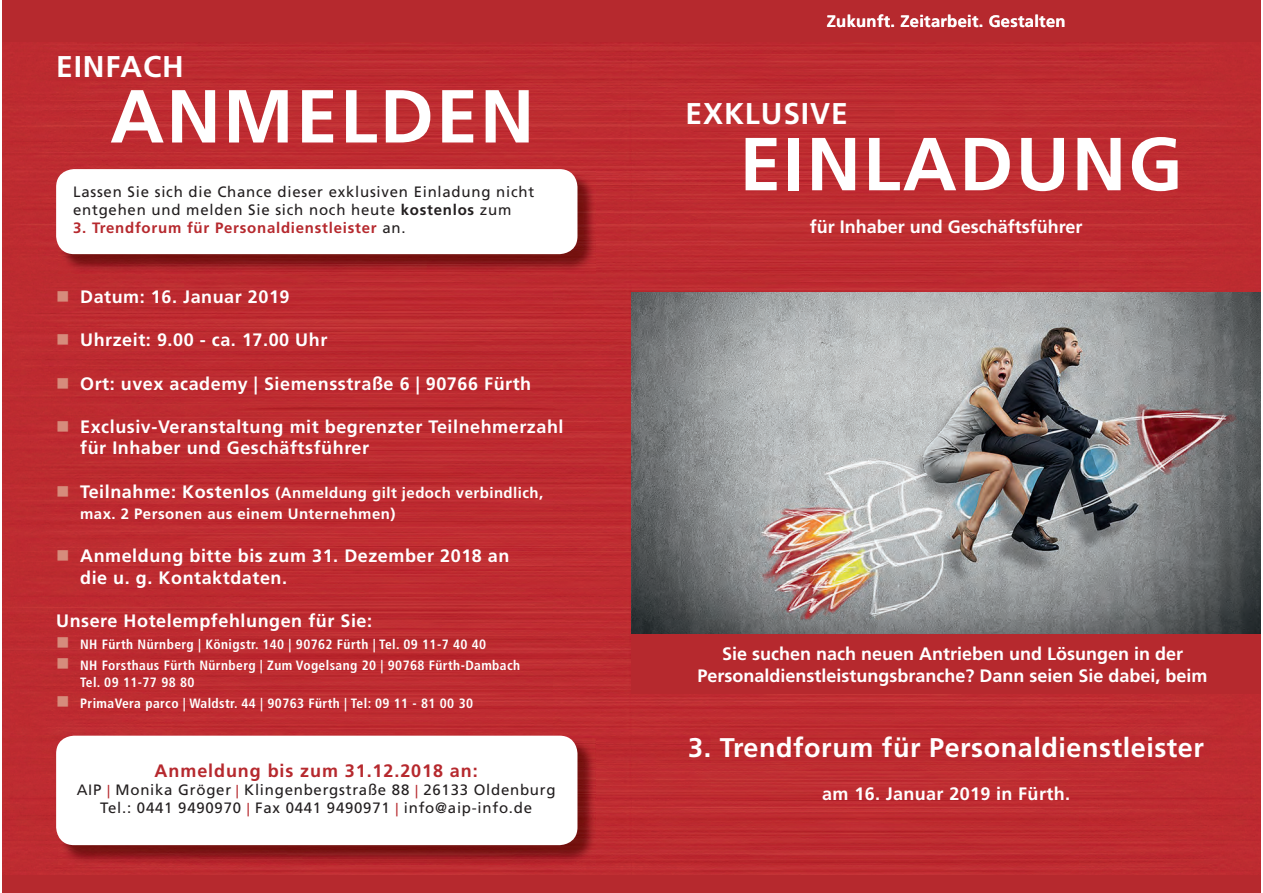
<style>
.page{position:relative;width:1263px;height:893px;background:#fff}
.page>*{position:absolute;margin:0;border:0;box-sizing:border-box;transform-origin:0 0}
.t1{font:700 75px "Frutiger";letter-spacing:.03em;color:#fff}
.t2{font:700 30px "Frutiger";letter-spacing:.03em;color:#fff}
.t3{font:700 27px "Frutiger";letter-spacing:.02em;color:#fff}
.t4{font:700 18px/21.6px "Frutiger";letter-spacing:.03em;color:#fff}
.t5{font:700 18px/21.6px "Frutiger";color:#fff;text-align:center}
.t6{font:700 18px "Frutiger";letter-spacing:.05em;color:#b6292e}
.t7{font:700 16.5px "Frutiger";letter-spacing:.02em;color:#fff}
.t8{font:15px/18px "Frutiger";letter-spacing:.05em;color:#231f20}
.t9{font:700 15px/21.6px "Frutiger";letter-spacing:.03em;color:#fff}
.t10{font:700 15px "Frutiger";letter-spacing:.05em;color:#b6292e}
.t11{font:700 condensed 13.5px/21.6px "Frutiger";letter-spacing:.03em;color:#fff}
.s1{font-weight:700}
.s2{font-weight:400;color:#231f20}
.s3{font-size:18px}
.s4{font-weight:700;font-stretch:condensed;font-size:13.5px;color:#b6292e}
</style>
<div class="page">
<img style="left:2px;top:42px;width:1259px;height:834px">
<div style="left:2px;top:0;width:1259px;height:42px;background:#b6292e"></div>
<div style="left:2px;top:876px;width:1259px;height:17px;background:#b6292e"></div>
<img style="left:631px;top:292px;width:630px;height:343px">
<div style="left:631px;top:635px;width:630px;height:59px;background:#b6292e"></div>
<img style="left:59px;top:172px;width:537px;height:101px">
<div style="left:56px;top:169px;width:521px;height:85px;background:#fff;border-radius:18px"></div>
<img style="left:59px;top:738px;width:537px;height:126px">
<div style="left:56px;top:736px;width:521px;height:109px;background:#fff;border-radius:18px"></div>
<svg style="left:58px;top:291px;width:10px;height:11px"></svg>
<svg style="left:58px;top:334px;width:10px;height:11px"></svg>
<svg style="left:58px;top:378px;width:10px;height:10px"></svg>
<svg style="left:58px;top:421px;width:10px;height:10px"></svg>
<svg style="left:58px;top:486px;width:10px;height:10px"></svg>
<svg style="left:58px;top:550px;width:10px;height:11px"></svg>
<svg style="left:58px;top:637px;width:10px;height:10px"></svg>
<svg style="left:58px;top:658px;width:10px;height:11px"></svg>
<svg style="left:58px;top:696px;width:10px;height:11px"></svg>
<h2 class="t2" style="left:56px;top:54px;width:129px">EINFACH</h2>
<h1 class="t1" style="left:110px;top:86px;width:426px">ANMELDEN</h1>
<p class="t8" style="left:73px;top:184px;width:463px">Lassen Sie sich die Chance dieser exklusiven Einladung nicht entgehen und melden Sie sich noch heute <span class="s1">kostenlos</span> zum</p>
<p class="t10" style="left:73px;top:222px;width:334px">3. Trendforum für Personaldienstleister <span class="s2">an.</span></p>
<p class="t4" style="left:80px;top:287px;width:211px">Datum: 16. Januar 2019</p>
<p class="t4" style="left:80px;top:331px;width:249px">Uhrzeit: 9.00 - ca. 17.00 Uhr</p>
<p class="t4" style="left:80px;top:374px;width:453px">Ort: uvex academy | Siemensstraße 6 | 90766 Fürth</p>
<p class="t4" style="left:80px;top:417px;width:485px">Exclusiv-Veranstaltung mit begrenzter Teilnehmerzahl für Inhaber und Geschäftsführer</p>
<p class="t9" style="left:80px;top:483px;width:465px"><span class="s3">Teilnahme: Kostenlos</span> (Anmeldung gilt jedoch verbindlich, max. 2 Personen aus einem Unternehmen)</p>
<p class="t4" style="left:80px;top:547px;width:431px">Anmeldung bitte bis zum 31. Dezember 2018 an die u. g. Kontaktdaten.</p>
<p class="t4" style="left:56px;top:611px;width:318px">Unsere Hotelempfehlungen für Sie:</p>
<p class="t11" style="left:80px;top:634px;width:442px">NH Fürth Nürnberg | Königstr. 140 | 90762 Fürth | Tel. 09 11-7 40 40<br>NH Forsthaus Fürth Nürnberg | Zum Vogelsang 20 | 90768 Fürth-Dambach</p>
<p class="t11" style="left:80px;top:672px;width:394px">Tel. 09 11-77 98 80<br>PrimaVera parco | Waldstr. 44 | 90763 Fürth | Tel: 09 11 - 81 00 30</p>
<p class="t6" style="left:155px;top:763px;width:324px">Anmeldung bis zum 31.12.2018 an:</p>
<p class="t8" style="left:77px;top:782px;width:480px;text-align:center">AIP <span class="s4">|</span> Monika Gröger <span class="s4">|</span> Klingenbergstraße 88 <span class="s4">|</span> 26133 Oldenburg<br>Tel.: 0441 9490970 <span class="s4">|</span> Fax 0441 9490971 <span class="s4">|</span> info@aip-info.de</p>
<p class="t7" style="left:827px;top:14px;width:240px">Zukunft. Zeitarbeit. Gestalten</p>
<h2 class="t2" style="left:685px;top:102px;width:164px">EXKLUSIVE</h2>
<h1 class="t1" style="left:739px;top:134px;width:444px">EINLADUNG</h1>
<p class="t5" style="left:810px;top:218px;width:274px">für Inhaber und Geschäftsführer</p>
<p class="t5" style="left:697px;top:644px;width:512px">Sie suchen nach neuen Antrieben und Lösungen in der<br>Personaldienstleistungsbranche? Dann seien Sie dabei, beim</p>
<h3 class="t3" style="left:688px;top:736px;width:517px">3. Trendforum für Personaldienstleister</h3>
<p class="t4" style="left:822px;top:784px;width:249px">am 16. Januar 2019 in Fürth.</p>
</div>
